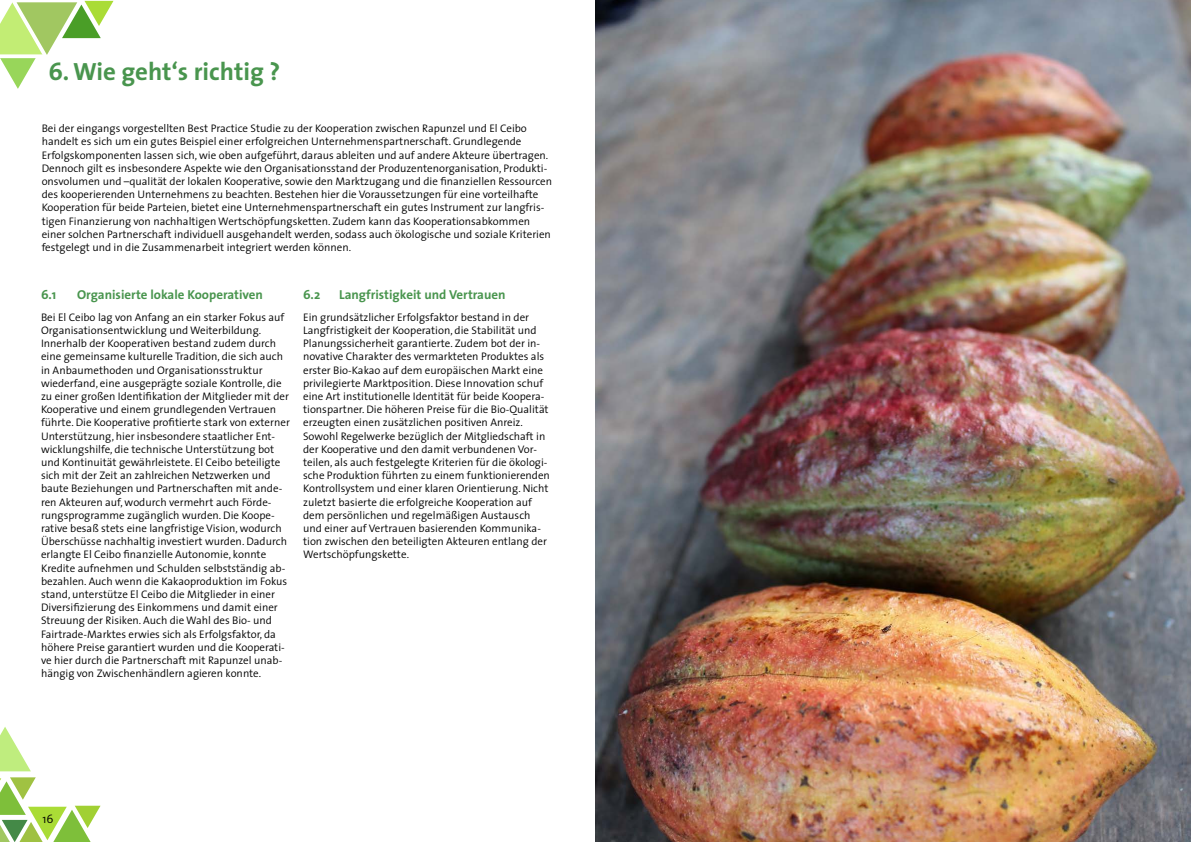
<style>
.page{position:relative;width:1191px;height:842px;background:#fff}
.page>*{position:absolute;margin:0;border:0;box-sizing:border-box;transform-origin:0 0}
.t1{font:700 25px "The Sans";color:#49954e}
.t2{font:700 13px "The Sans";color:#49954e}
.t3{font:300 12px "The Sans";color:#000}
.t4{font:300 11px/13.2px "The Sans";color:#000}
</style>
<div class="page">
<svg style="left:0;top:727px;width:101px;height:115px"></svg>
<svg style="left:0;top:0;width:114px;height:89px"></svg>
<img style="left:595px;top:0;width:596px;height:842px">
<h1 class="t1" style="left:48px;top:56px;width:233px">6. Wie geht‘s richtig ?</h1>
<p class="t4" style="left:42px;top:122px;width:512px">Bei der eingangs vorgestellten Best Practice Studie zu der Kooperation zwischen Rapunzel und El Ceibo handelt es sich um ein gutes Beispiel einer erfolgreichen Unternehmenspartnerschaft. Grundlegende Erfolgskomponenten lassen sich, wie oben aufgeführt, daraus ableiten und auf andere Akteure übertragen.<br>Dennoch gilt es insbesondere Aspekte wie den Organisationsstand der Produzentenorganisation, Produkti&shy;onsvolumen und –qualität der lokalen Kooperative, sowie den Marktzugang und die finanziellen Ressourcen des kooperierenden Unternehmens zu beachten. Bestehen hier die Voraussetzungen für eine vorteilhafte Kooperation für beide Parteien, bietet eine Unternehmenspartnerschaft ein gutes Instrument zur langfris&shy;tigen Finanzierung von nachhaltigen Wertschöpfungsketten. Zudem kann das Kooperationsabkommen einer solchen Partnerschaft individuell ausgehandelt werden, sodass auch ökologische und soziale Kriterien festgelegt und in die Zusammenarbeit integriert werden können.</p>
<p class="t2" style="left:41px;top:286px;width:17px">6.1</p>
<p class="t2" style="left:77px;top:286px;width:187px">Organisierte lokale Kooperativen</p>
<p class="t4" style="left:41px;top:311px;width:250px">Bei El Ceibo lag von Anfang an ein starker Fokus auf Organisationsentwicklung und Weiterbildung.<br>Innerhalb der Kooperativen bestand zudem durch eine gemeinsame kulturelle Tradition, die sich auch in Anbaumethoden und Organisationsstruktur wiederfand, eine ausgeprägte soziale Kontrolle, die zu einer großen Identifikation der Mitglieder mit der Kooperative und einem grundlegenden Vertrauen führte. Die Kooperative profitierte stark von externer Unterstützung, hier insbesondere staatlicher Ent&shy;wicklungshilfe, die technische Unterstützung bot und Kontinuität gewährleistete. El Ceibo beteiligte sich mit der Zeit an zahlreichen Netzwerken und baute Beziehungen und Partnerschaften mit ande&shy;ren Akteuren auf, wodurch vermehrt auch Förde&shy;rungsprogramme zugänglich wurden. Die Koope&shy;rative besaß stets eine langfristige Vision, wodurch Überschüsse nachhaltig investiert wurden. Dadurch erlangte El Ceibo finanzielle Autonomie, konnte Kredite aufnehmen und Schulden selbstständig ab&shy;bezahlen. Auch wenn die Kakaoproduktion im Fokus stand, unterstütze El Ceibo die Mitglieder in einer Diversifizierung des Einkommens und damit einer Streuung der Risiken. Auch die Wahl des Bio- und Fairtrade-Marktes erwies sich als Erfolgsfaktor, da höhere Preise garantiert wurden und die Kooperati&shy;ve hier durch die Partnerschaft mit Rapunzel unab&shy;hängig von Zwischenhändlern agieren konnte.</p>
<p class="t2" style="left:303px;top:286px;width:19px">6.2</p>
<p class="t2" style="left:339px;top:286px;width:168px">Langfristigkeit und Vertrauen</p>
<p class="t4" style="left:303px;top:311px;width:248px">Ein grundsätzlicher Erfolgsfaktor bestand in der Langfristigkeit der Kooperation, die Stabilität und Planungssicherheit garantierte. Zudem bot der in&shy;novative Charakter des vermarkteten Produktes als erster Bio-Kakao auf dem europäischen Markt eine privilegierte Marktposition. Diese Innovation schuf eine Art institutionelle Identität für beide Koopera&shy;tionspartner. Die höheren Preise für die Bio-Qualität erzeugten einen zusätzlichen positiven Anreiz.<br>Sowohl Regelwerke bezüglich der Mitgliedschaft in der Kooperative und den damit verbundenen Vor&shy;teilen, als auch festgelegte Kriterien für die ökologi&shy;sche Produktion führten zu einem funktionierenden Kontrollsystem und einer klaren Orientierung. Nicht zuletzt basierte die erfolgreiche Kooperation auf dem persönlichen und regelmäßigen Austausch und einer auf Vertrauen basierenden Kommunika&shy;tion zwischen den beteiligten Akteuren entlang der Wertschöpfungskette.</p>
<p class="t3" style="left:43px;top:811px;width:13px">16</p>
</div>
